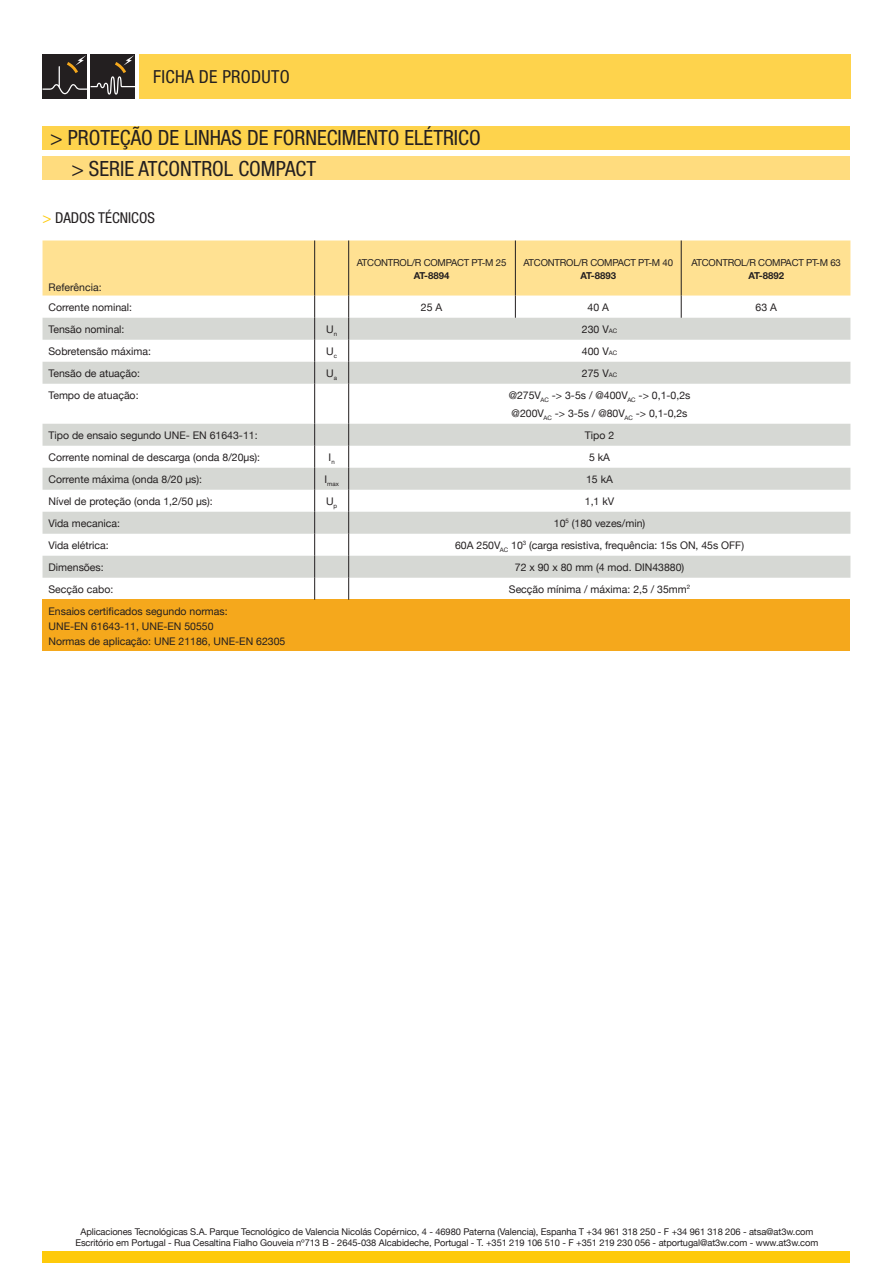
<style>
.page{position:relative;width:893px;height:1263px;background:#fff}
.page>*{position:absolute;margin:0;border:0;box-sizing:border-box;transform-origin:0 0}
.t1{font:condensed 21px "Helvetica Neue LT Std";color:#231f20}
.t2{font:condensed 18px "Helvetica Neue LT Std";letter-spacing:.015em;color:#231f20}
.DESCRIPCION_PRODUCTO{font:condensed 15px "Helvetica Neue LT Std";color:#231f20}
.Texto_tablas_7_pt{font:10.5px/18px "Helvetica Neue";color:#231f20}
.Texto_tablas_7_pt-2{font:9.6px/13.5px "Helvetica Neue";letter-spacing:-.02em;color:#231f20;text-align:center}
.t3{font:9.3px/11.1px "Helvetica Neue";letter-spacing:-.01em;color:#231f20;text-align:center}
.Texto_tablas_7_pt-3{font:6.15px "Helvetica Neue";color:#231f20}
.s1{color:#feca0a}
.s2{font-family:"Helvetica Neue LT Std";font-weight:700}
.s3{font-size:6.15px}
</style>
<div class="page">
<div style="left:43px;top:1251px;width:807px;height:12px;background:#feca0a"></div>
<div style="left:43px;top:54px;width:44px;height:45px;background:#231f20"></div>
<div style="left:139px;top:54px;width:711px;height:45px;background:#fed34c"></div>
<div style="left:91px;top:54px;width:44px;height:45px;background:#231f20"></div>
<svg style="left:43px;top:55px;width:92px;height:40px"></svg>
<div style="left:43px;top:240px;width:807px;height:56px;background:#ffe192"></div>
<svg style="left:43px;top:318px;width:807px;height:260px"></svg>
<div style="left:43px;top:600px;width:807px;height:51px;background:#f5a81c"></div>
<hr style="left:314px;top:240px;width:1px;height:56px;background:#231f20">
<hr style="left:348px;top:240px;width:1px;height:56px;background:#231f20">
<hr style="left:314px;top:384px;width:1px;height:40px;background:#231f20">
<hr style="left:348px;top:384px;width:1px;height:40px;background:#231f20">
<svg style="left:314px;top:296px;width:1px;height:88px"></svg>
<svg style="left:348px;top:296px;width:1px;height:88px"></svg>
<svg style="left:314px;top:424px;width:1px;height:176px"></svg>
<svg style="left:348px;top:424px;width:1px;height:176px"></svg>
<hr style="left:515px;top:240px;width:1px;height:56px;background:#231f20">
<hr style="left:681px;top:240px;width:1px;height:56px;background:#231f20">
<svg style="left:515px;top:296px;width:1px;height:22px"></svg>
<svg style="left:681px;top:296px;width:1px;height:22px"></svg>
<div style="left:43px;top:157px;width:807px;height:23px;background:#ffdc7e"></div>
<div style="left:43px;top:126px;width:807px;height:23px;background:#fed34c"></div>
<p class="t2" style="left:153px;top:66px;width:138px">FICHA DE PRODUTO</p>
<p class="t1" style="left:50px;top:126px;width:432px">&gt; PROTEÇÃO DE LINHAS DE FORNECIMENTO ELÉTRICO</p>
<p class="t1" style="left:71px;top:156px;width:246px">&gt; SERIE ATCONTROL COMPACT</p>
<p class="DESCRIPCION_PRODUCTO" style="left:43px;top:209px;width:114px"><span class="s1">&gt;</span> DADOS TÉCNICOS</p>
<p class="Texto_tablas_7_pt" style="left:49px;top:278px;width:55px">Referência:</p>
<p class="Texto_tablas_7_pt-2" style="left:357px;top:256px;width:151px">ATCONTROL/R COMPACT PT-M 25<br><span class="s2">AT-8894</span></p>
<p class="Texto_tablas_7_pt-2" style="left:523px;top:256px;width:151px">ATCONTROL/R COMPACT PT-M 40<br><span class="s2">AT-8893</span></p>
<p class="Texto_tablas_7_pt-2" style="left:691px;top:256px;width:151px">ATCONTROL/R COMPACT PT-M 63<br><span class="s2">AT-8892</span></p>
<p class="Texto_tablas_7_pt" style="left:49px;top:298px;width:85px">Corrente nominal:</p>
<p class="Texto_tablas_7_pt" style="left:421px;top:298px;width:23px">25 A</p>
<p class="Texto_tablas_7_pt" style="left:587px;top:298px;width:23px">40 A</p>
<p class="Texto_tablas_7_pt" style="left:755px;top:298px;width:23px">63 A</p>
<p class="Texto_tablas_7_pt" style="left:49px;top:320px;width:78px">Tensão nominal:</p>
<p class="Texto_tablas_7_pt" style="left:326px;top:320px;width:12px">U<sub>n</sub></p>
<p class="Texto_tablas_7_pt" style="left:582px;top:320px;width:37px">230 V<span class="s3">AC</span></p>
<p class="Texto_tablas_7_pt" style="left:49px;top:342px;width:104px">Sobretensão máxima:</p>
<p class="Texto_tablas_7_pt" style="left:326px;top:342px;width:12px">U<sub>c</sub></p>
<p class="Texto_tablas_7_pt" style="left:582px;top:342px;width:37px">400 V<span class="s3">AC</span></p>
<p class="Texto_tablas_7_pt" style="left:49px;top:364px;width:93px">Tensão de atuação:</p>
<p class="Texto_tablas_7_pt" style="left:326px;top:364px;width:12px">U<sub>a</sub></p>
<p class="Texto_tablas_7_pt" style="left:582px;top:364px;width:37px">275 V<span class="s3">AC</span></p>
<p class="Texto_tablas_7_pt" style="left:49px;top:386px;width:92px">Tempo de atuação:</p>
<p class="Texto_tablas_7_pt" style="left:509px;top:386px;width:183px">@275V<sub>AC</sub> -&gt; 3-5s / @400V<sub>AC</sub> -&gt; 0,1-0,2s @200V<sub>AC</sub> -&gt; 3-5s / @80V<sub>AC</sub> -&gt; 0,1-0,2s</p>
<p class="Texto_tablas_7_pt" style="left:49px;top:426px;width:211px">Tipo de ensaio segundo UNE- EN 61643-11:</p>
<p class="Texto_tablas_7_pt" style="left:585px;top:426px;width:31px">Tipo 2</p>
<p class="Texto_tablas_7_pt" style="left:49px;top:448px;width:213px">Corrente nominal de descarga (onda 8/20µs):</p>
<p class="Texto_tablas_7_pt" style="left:329px;top:448px;width:8px">I<sub>n</sub></p>
<p class="Texto_tablas_7_pt" style="left:589px;top:448px;width:23px">5 kA</p>
<p class="Texto_tablas_7_pt" style="left:49px;top:470px;width:155px">Corrente máxima (onda 8/20 µs):</p>
<p class="Texto_tablas_7_pt-3" style="left:324px;top:481px;width:16px"><sup>I</sup>max</p>
<p class="Texto_tablas_7_pt" style="left:586px;top:470px;width:28px">15 kA</p>
<p class="Texto_tablas_7_pt" style="left:49px;top:492px;width:166px">Nível de proteção (onda 1,2/50 µs):</p>
<p class="Texto_tablas_7_pt" style="left:326px;top:492px;width:13px">U<sub>p</sub></p>
<p class="Texto_tablas_7_pt" style="left:585px;top:492px;width:31px">1,1 kV</p>
<p class="Texto_tablas_7_pt" style="left:49px;top:514px;width:73px">Vida mecanica:</p>
<p class="Texto_tablas_7_pt" style="left:554px;top:514px;width:93px">10<sup>5</sup> (180 vezes/min)</p>
<p class="Texto_tablas_7_pt" style="left:49px;top:536px;width:62px">Vida elétrica:</p>
<p class="Texto_tablas_7_pt" style="left:455px;top:536px;width:290px">60A 250V<sub>AC</sub> 10<sup>3</sup> (carga resistiva, frequência: 15s ON, 45s OFF)</p>
<p class="Texto_tablas_7_pt" style="left:49px;top:558px;width:57px">Dimensões:</p>
<p class="Texto_tablas_7_pt" style="left:515px;top:558px;width:171px">72 x 90 x 80 mm (4 mod. DIN43880)</p>
<p class="Texto_tablas_7_pt" style="left:49px;top:580px;width:66px">Secção cabo:</p>
<p class="Texto_tablas_7_pt" style="left:509px;top:580px;width:183px">Secção mínima / máxima: 2,5 / 35mm<sup>2</sup></p>
<p class="Texto_tablas_7_pt" style="left:49px;top:603px;width:181px;line-height:15px">Ensaios certificados segundo normas:<br>UNE-EN 61643-11, UNE-EN 50550</p>
<p class="Texto_tablas_7_pt" style="left:49px;top:632px;width:238px">Normas de aplicação: UNE 21186, UNE-EN 62305</p>
<p class="t3" style="left:75px;top:1226px;width:744px">Aplicaciones Tecnológicas S.A. Parque Tecnológico de Valencia Nicolás Copérnico, 4 - 46980 Paterna (Valencia), Espanha T +34 961 318 250 - F +34 961 318 206 - atsa@at3w.com<br>Escritório em Portugal - Rua Cesaltina Fialho Gouveia nº713 B - 2645-038 Alcabideche, Portugal - T. +351 219 106 510 - F +351 219 230 056 - atportugal@at3w.com - www.at3w.com</p>
</div>
